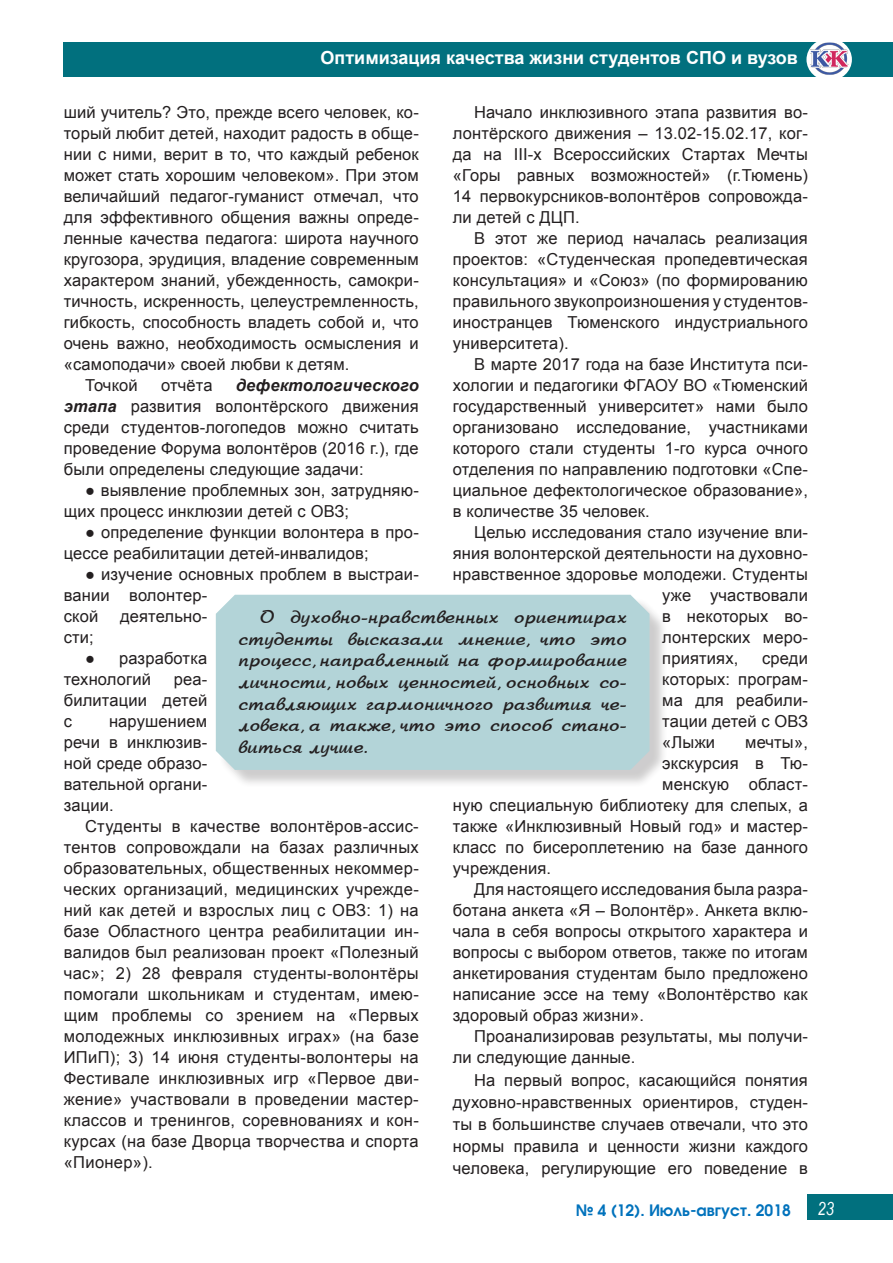
<style>
.page{position:relative;width:893px;height:1263px;background:#fff}
.page>*{position:absolute;margin:0;border:0;box-sizing:border-box;transform-origin:0 0}
.Абзац{font:700 18px/21.6px "Arbat";letter-spacing:.01em;color:#231f20;text-align:justify}
.t1{font:700 18px "Arial";color:#fff}
.t2{font:italic 18px "Arial Narrow";color:#fff}
.Абзац-2{font:16.5px/21px "Arial";letter-spacing:.01em;color:#231f20;text-align:justify}
.t3{font:700 16.5px "Avanti";color:#0072bc}
.s1{font-weight:700;font-style:italic}
</style>
<div class="page">
<div style="left:64px;top:43px;width:829px;height:34px;background:#01707e"></div>
<div style="left:808px;top:1194px;width:85px;height:25px;background:#01707e"></div>
<div style="left:806px;top:38px;width:46px;height:43px;background:#fff;border-radius:50%"></div>
<img style="left:809px;top:42px;width:40px;height:35px">
<div style="left:218px;top:597px;width:450px;height:192px;background:#231f20;opacity:.75"></div>
<div style="left:216px;top:595px;width:433px;height:175px;background:#b3d4d8"></div>
<p class="t1" style="left:321px;top:45px;width:479px">Оптимизация качества жизни студентов СПО и вузов</p>
<p class="Абзац-2" style="left:64px;top:102px;width:357px">ший учитель? Это, прежде всего человек, ко&shy;торый любит детей, находит радость в обще&shy;нии с ними, верит в то, что каждый ребенок может стать хорошим человеком». При этом величайший педагог-гуманист отмечал, что для эффективного общения важны опреде&shy;ленные качества педагога: широта научного кругозора, эрудиция, владение современным характером знаний, убежденность, самокри&shy;тичность, искренность, целеустремленность, гибкость, способность владеть собой и, что очень важно, необходимость осмысления и «самоподачи» своей любви к детям.</p>
<p class="Абзац-2" style="left:85px;top:375px;width:54px">Точкой</p>
<p class="Абзац-2" style="left:161px;top:375px;width:53px">отчёта</p>
<p class="Абзац-2" style="left:453px;top:102px;width:357px;text-indent:21px">Начало инклюзивного этапа развития во&shy;лонтёрского движения – 13.02-15.02.17, ког&shy;да на III-х Всероссийских Стартах Мечты «Горы равных возможностей» (г.Тюмень)<br>14 первокурсников-волонтёров сопровожда&shy;ли детей с ДЦП.</p>
<p class="Абзац-2" style="left:453px;top:228px;width:356px;text-indent:21px">В этот же период началась реализация проектов: «Студенческая пропедевтическая консультация» и «Союз» (по формированию правильного звукопроизношения у студентов&shy;иностранцев Тюменского индустриального университета).</p>
<p class="Абзац-2" style="left:453px;top:354px;width:357px;text-indent:21px">В марте 2017 года на базе Института пси&shy;хологии и педагогики ФГАОУ ВО «Тюменский государственный университет» нами было организовано исследование, участниками которого стали студенты 1-го курса очного отделения по направлению подготовки «Спе&shy;циальное дефектологическое образование», в количестве 35 человек.</p>
<p class="Абзац-2" style="left:474px;top:522px;width:335px">Целью исследования стало изучение вли-</p>
<p class="Абзац-2" style="left:453px;top:543px;width:356px">яния волонтерской деятельности на духовно-</p>
<p class="Абзац-2" style="left:453px;top:564px;width:356px">нравственное здоровье молодежи. Студенты</p>
<p class="Абзац-2" style="left:662px;top:585px;width:147px">уже участвовали</p>
<p class="Абзац-2" style="left:662px;top:606px;width:147px">в некоторых во-</p>
<p class="Абзац-2" style="left:662px;top:627px;width:147px">лонтерских меро-</p>
<p class="Абзац-2" style="left:662px;top:648px;width:78px">приятиях,</p>
<p class="Абзац-2" style="left:64px;top:375px;width:357px;text-indent:172px"><span class="s1">дефектологического этапа</span> развития волонтёрского движения среди студентов-логопедов можно считать проведение Форума волонтёров (2016 г.), где были определены следующие задачи:</p>
<p class="Абзац-2" style="left:64px;top:480px;width:357px;text-indent:21px">● выявление проблемных зон, затрудняю&shy;щих процесс инклюзии детей с ОВЗ;</p>
<p class="Абзац-2" style="left:64px;top:522px;width:357px;text-indent:21px">● определение функции волонтера в про&shy;цессе реабилитации детей-инвалидов;</p>
<p class="Абзац-2" style="left:64px;top:564px;width:357px;text-align:left;text-indent:21px">● изучение основных проблем в выстраи&shy;вании волонтер-<br>ской</p>
<p class="Абзац" style="left:238px;top:607px;width:390px;text-indent:21px">О духовно-нравственных ориентирах студенты высказали мнение, что это процесс, направленный на формирование личности, новых ценностей, основных со&shy;ставляющих гармоничного развития че&shy;ловека, а также, что это способ стано&shy;виться лучше.</p>
<p class="Абзац-2" style="left:120px;top:606px;width:89px">деятельно-</p>
<p class="Абзац-2" style="left:64px;top:627px;width:32px">сти;</p>
<p class="Абзац-2" style="left:64px;top:648px;width:145px;text-indent:21px">● разработка технологий</p>
<p class="Абзац-2" style="left:662px;top:648px;width:147px;text-indent:100px">среди которых: програм&shy;ма для реабили&shy;тации детей с ОВЗ «Лыжи</p>
<p class="Абзац-2" style="left:64px;top:669px;width:145px;text-indent:110px">реа&shy;билитации детей с</p>
<p class="Абзац-2" style="left:64px;top:711px;width:145px;text-indent:45px">нарушением речи в инклюзив&shy;ной среде образо&shy;вательной органи&shy;зации.</p>
<p class="Абзац-2" style="left:64px;top:816px;width:357px;text-indent:21px">Студенты в качестве волонтёров-ассис&shy;тентов сопровождали на базах различных образовательных, общественных некоммер&shy;ческих организаций, медицинских учрежде&shy;ний как детей и взрослых лиц с ОВЗ: 1) на базе Областного центра реабилитации ин&shy;валидов был реализован проект «Полезный час»; 2) 28 февраля студенты-волонтёры помогали школьникам и студентам, имею&shy;щим проблемы со зрением на «Первых молодежных инклюзивных играх» (на базе ИПиП); 3) 14 июня студенты-волонтеры на Фестивале инклюзивных игр «Первое дви&shy;жение» участвовали в проведении мастер&shy;классов и тренингов, соревнованиях и кон&shy;курсах (на базе Дворца творчества и спорта «Пионер»).</p>
<p class="Абзац-2" style="left:745px;top:732px;width:64px">мечты»,</p>
<p class="Абзац-2" style="left:662px;top:753px;width:147px">экскурсия в Тю-</p>
<p class="Абзац-2" style="left:662px;top:774px;width:147px">менскую област-</p>
<p class="Абзац-2" style="left:453px;top:795px;width:357px">ную специальную библиотеку для слепых, а</p>
<p class="Абзац-2" style="left:453px;top:816px;width:356px">также «Инклюзивный Новый год» и мастер-</p>
<p class="Абзац-2" style="left:453px;top:837px;width:356px">класс по бисероплетению на базе данного</p>
<p class="Абзац-2" style="left:453px;top:858px;width:100px">учреждения.</p>
<p class="Абзац-2" style="left:453px;top:879px;width:357px;text-indent:21px">Для настоящего исследования была разра&shy;ботана анкета «Я – Волонтёр». Анкета вклю&shy;чала в себя вопросы открытого характера и вопросы с выбором ответов, также по итогам анкетирования студентам было предложено написание эссе на тему «Волонтёрство как здоровый образ жизни».</p>
<p class="Абзац-2" style="left:453px;top:1026px;width:357px;text-indent:21px">Проанализировав результаты, мы получи&shy;ли следующие данные.</p>
<p class="Абзац-2" style="left:453px;top:1069px;width:357px;line-height:22.2px;text-indent:21px">На первый вопрос, касающийся понятия духовно-нравственных ориентиров, студен&shy;ты в большинстве случаев отвечали, что это нормы правила и ценности жизни каждого человека, регулирующие его поведение в</p>
<p class="t3" style="left:576px;top:1201px;width:217px">№ 4 (12). Июль-август. 2018</p>
<p class="t2" style="left:817px;top:1196px;width:18px">23</p>
</div>
